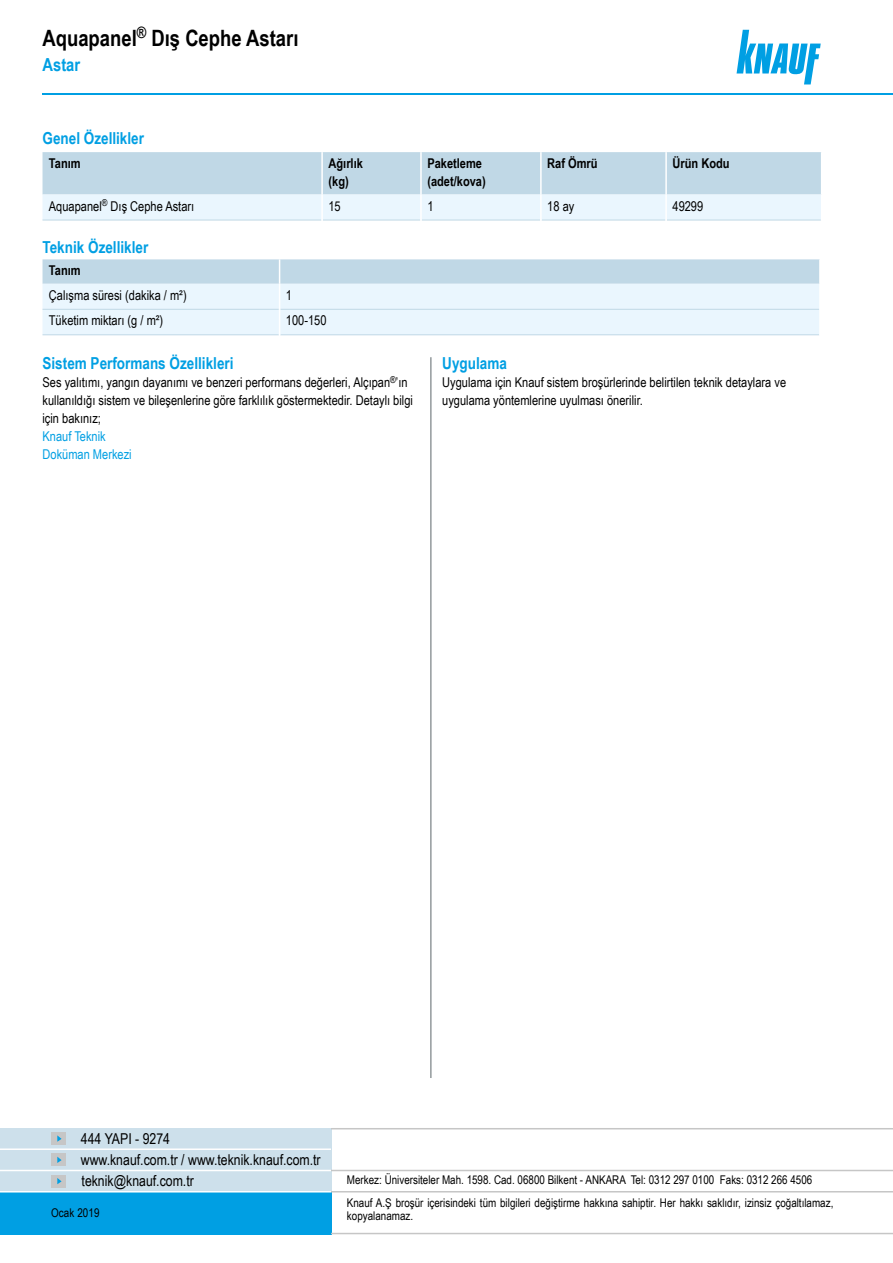
<style>
.page{position:relative;width:893px;height:1263px;background:#fff}
.page>*{position:absolute;margin:0;border:0;box-sizing:border-box;transform-origin:0 0}
.t1{font:700 22.5px "Arial Narrow";color:#000}
.t2{font:700 18px "Arial Narrow";color:#009fe3}
.t3{font:700 16.5px "Arial Narrow";color:#009fe3}
.t4{font:15px/21px "Arial Narrow";color:#000}
.t5{font:13.5px/18px "Arial Narrow";color:#000}
.t6{font:700 13.5px/18px "Arial Narrow";color:#000}
.t7{font:13.5px/18px "Arial Narrow";color:#009fe3}
.t8{font:12px/22.8px "Arial Narrow";color:#000}
</style>
<div class="page">
<svg style="left:737px;top:30px;width:84px;height:54px"></svg>
<hr style="left:43px;top:220px;width:278px;height:1px;background:#c0d8e6">
<hr style="left:323px;top:220px;width:97px;height:1px;background:#c0d8e6">
<hr style="left:422px;top:220px;width:118px;height:1px;background:#c0d8e6">
<hr style="left:542px;top:220px;width:123px;height:1px;background:#c0d8e6">
<hr style="left:667px;top:220px;width:154px;height:1px;background:#c0d8e6">
<svg style="left:43px;top:152px;width:778px;height:68px;background:#d0e3ef"></svg>
<svg style="left:43px;top:259px;width:776px;height:76px;background:#dbebf5"></svg>
<div style="left:0;top:1128px;width:331px;height:64px;background:#cde0eb"></div>
<div style="left:0;top:1192px;width:331px;height:42px;background:#009fe3"></div>
<div style="left:51px;top:1153px;width:15px;height:13px;background:#c6c6c6"></div>
<svg style="left:57px;top:1156px;width:5px;height:7px"></svg>
<div style="left:51px;top:1132px;width:15px;height:13px;background:#c6c6c6"></div>
<svg style="left:57px;top:1135px;width:5px;height:7px"></svg>
<div style="left:51px;top:1175px;width:15px;height:12px;background:#c6c6c6"></div>
<svg style="left:57px;top:1178px;width:5px;height:6px"></svg>
<hr style="left:331px;top:1233px;width:562px;height:1px;background:#c6c6c6">
<hr style="left:331px;top:1191px;width:562px;height:1px;background:#c6c6c6">
<hr style="left:0;top:1148px;width:331px;height:2px;background:#fff">
<hr style="left:0;top:1170px;width:331px;height:1px;background:#fff">
<hr style="left:0;top:1191px;width:331px;height:1px;background:#fff">
<hr style="left:331px;top:1170px;width:562px;height:1px;background:#c6c6c6">
<hr style="left:331px;top:1128px;width:562px;height:1px;background:#c6c6c6">
<hr style="left:43px;top:94px;width:850px;height:1px;background:#009fe3">
<hr style="left:430px;top:357px;width:2px;height:721px;background:#93999c">
<h1 class="t1" style="left:43px;top:21px;width:257px">Aquapanel<sup>®</sup> Dış Cephe Astarı</h1>
<h2 class="t2" style="left:43px;top:51px;width:39px">Astar</h2>
<p class="t3" style="left:43px;top:125px;width:103px">Genel Özellikler</p>
<p class="t6" style="left:49px;top:154px;width:33px">Tanım</p>
<p class="t6" style="left:328px;top:154px;width:36px">Ağırlık (kg)</p>
<p class="t6" style="left:427px;top:154px;width:60px">Paketleme (adet/kova)</p>
<p class="t6" style="left:547px;top:154px;width:52px">Raf Ömrü</p>
<p class="t6" style="left:672px;top:154px;width:59px">Ürün Kodu</p>
<p class="t5" style="left:49px;top:196px;width:147px">Aquapanel<sup>®</sup> Dış Cephe Astarı</p>
<p class="t5" style="left:328px;top:196px;width:14px">15</p>
<p class="t5" style="left:427px;top:196px;width:8px">1</p>
<p class="t5" style="left:547px;top:196px;width:29px">18 ay</p>
<p class="t5" style="left:672px;top:196px;width:32px">49299</p>
<p class="t3" style="left:43px;top:234px;width:107px">Teknik Özellikler</p>
<p class="t6" style="left:49px;top:261px;width:33px">Tanım</p>
<p class="t5" style="left:49px;top:286px;width:139px">Çalışma süresi (dakika / m²)</p>
<p class="t5" style="left:286px;top:286px;width:8px">1</p>
<p class="t5" style="left:49px;top:311px;width:116px">Tüketim miktarı (g / m²)</p>
<p class="t5" style="left:286px;top:311px;width:42px">100-150</p>
<p class="t3" style="left:43px;top:351px;width:193px">Sistem Performans Özellikleri</p>
<p class="t5" style="left:43px;top:373px;width:372px">Ses yalıtımı, yangın dayanımı ve benzeri performans değerleri, Alçıpan<sup>®</sup>’ın kullanıldığı sistem ve bileşenlerine göre farklılık göstermektedir. Detaylı bilgi için bakınız;</p>
<p class="t7" style="left:43px;top:427px;width:91px">Knauf Teknik<br>Doküman Merkezi</p>
<p class="t3" style="left:442px;top:351px;width:66px">Uygulama</p>
<p class="t5" style="left:442px;top:373px;width:345px">Uygulama için Knauf sistem broşürlerinde belirtilen teknik detaylara ve uygulama yöntemlerine uyulması önerilir.</p>
<p class="t4" style="left:81px;top:1128px;width:241px">444 YAPI - 9274<br>www.knauf.com.tr / www.teknik.knauf.com.tr teknik@knauf.com.tr</p>
<p class="t8" style="left:51px;top:1201px;width:50px">Ocak 2019</p>
<p class="t8" style="left:347px;top:1168px;width:488px">Merkez: Üniversiteler Mah. 1598. Cad. 06800 Bilkent - ANKARA Tel: 0312 297 0100 Faks: 0312 266 4506<br>Knauf A.Ş broşür içerisindeki tüm bilgileri değiştirme hakkına sahiptir. Her hakkı saklıdır, izinsiz çoğaltılamaz,</p>
<p class="t8" style="left:347px;top:1204px;width:68px">kopyalanamaz.</p>
</div>
